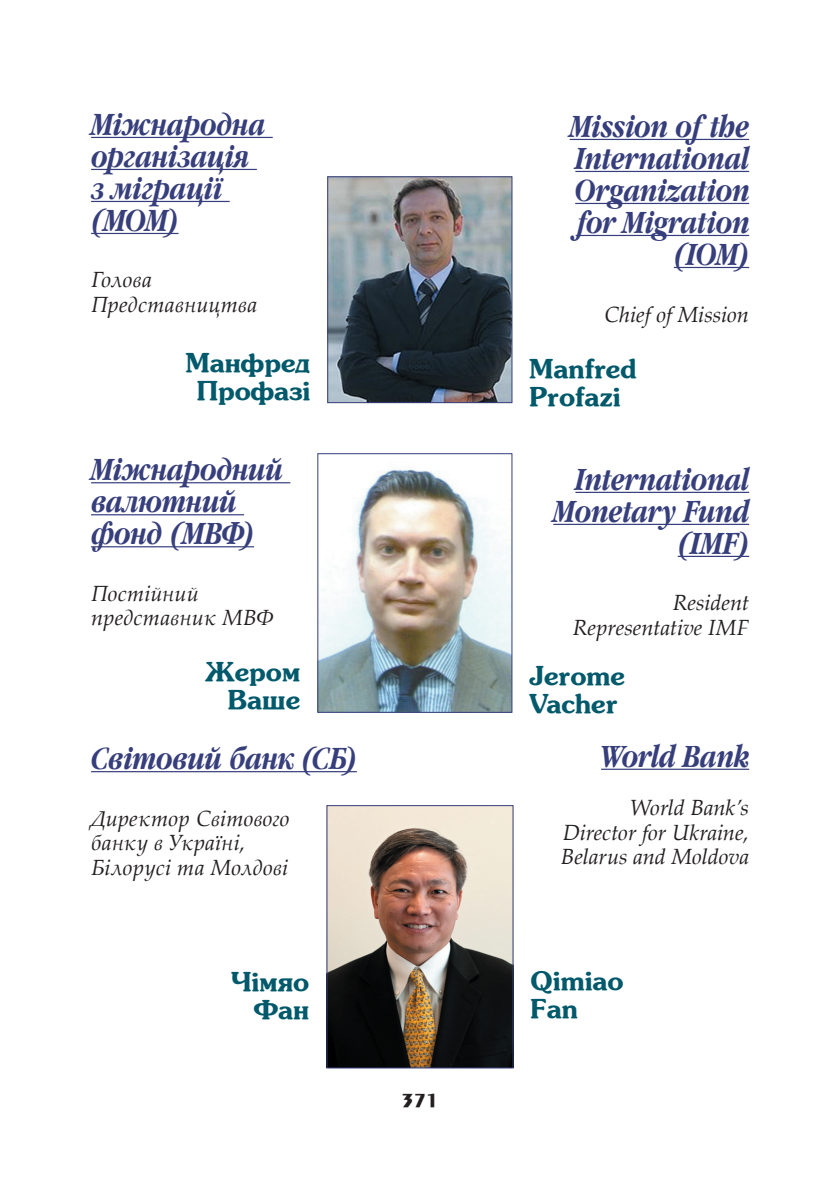
<style>
.page{position:relative;width:840px;height:1191px;background:#fff}
.page>*{position:absolute;margin:0;border:0;box-sizing:border-box;transform-origin:0 0}
.t1{font:italic 700 30px/32px "Garamond Narrow C";color:#363e7c;text-align:right}
.t2{font:700 26px/28px "AG Presquire";color:#01596b}
.t3{font:italic 22px/24.4px "Palatino Linotype";color:#231f20}
.t4{font:700 20px "Pengvin";color:#231f20}
</style>
<div class="page">
<hr style="left:569px;top:139px;width:179px;height:1px;background:#363e7c">
<hr style="left:575px;top:171px;width:173px;height:1px;background:#363e7c">
<hr style="left:575px;top:203px;width:173px;height:1px;background:#363e7c">
<hr style="left:575px;top:235px;width:173px;height:1px;background:#363e7c">
<hr style="left:673px;top:267px;width:75px;height:1px;background:#363e7c">
<hr style="left:575px;top:492px;width:173px;height:1px;background:#363e7c">
<hr style="left:553px;top:524px;width:195px;height:1px;background:#363e7c">
<hr style="left:677px;top:556px;width:71px;height:1px;background:#363e7c">
<hr style="left:600px;top:768px;width:148px;height:2px;background:#363e7c">
<hr style="left:91px;top:137px;width:181px;height:1px;background:#363e7c">
<hr style="left:91px;top:169px;width:166px;height:1px;background:#363e7c">
<hr style="left:91px;top:201px;width:138px;height:1px;background:#363e7c">
<hr style="left:91px;top:233px;width:87px;height:1px;background:#363e7c">
<hr style="left:91px;top:482px;width:199px;height:1px;background:#363e7c">
<hr style="left:91px;top:514px;width:153px;height:1px;background:#363e7c">
<hr style="left:91px;top:546px;width:163px;height:1px;background:#363e7c">
<hr style="left:91px;top:771px;width:265px;height:1px;background:#363e7c">
<img style="left:329px;top:178px;width:181px;height:223px">
<div style="left:327px;top:176px;width:185px;height:227px;border:1px solid #363e7c"></div>
<img style="left:328px;top:807px;width:183px;height:259px">
<div style="left:326px;top:805px;width:187px;height:263px;border:1px solid #363e7c"></div>
<img style="left:319px;top:469px;width:191px;height:242px">
<div style="left:317px;top:453px;width:195px;height:260px;border:1px solid #363e7c"></div>
<h1 class="t1" style="left:91px;top:111px;width:175px;text-align:left">Міжнародна організація з міграції (МОМ)</h1>
<p class="t3" style="left:91px;top:267px;width:167px">Голова<br>Представництва</p>
<p class="t2" style="left:186px;top:348px;width:126px;text-align:center">Манфред<br>Профазі</p>
<h1 class="t1" style="left:91px;top:456px;width:193px;text-align:left">Міжнародний валютний фонд (МВФ)</h1>
<p class="t3" style="left:91px;top:580px;width:184px">Постійний представник МВФ</p>
<p class="t2" style="left:205px;top:657px;width:97px;text-align:right">Жером<br>Ваше</p>
<h1 class="t1" style="left:91px;top:745px;width:267px">Світовий банк (СБ)</h1>
<p class="t3" style="left:91px;top:805px;width:200px">Директор Світового банку в Україні,<br>Білорусі та Молдові</p>
<p class="t2" style="left:231px;top:967px;width:80px;text-align:right">Чімяо<br>Фан</p>
<p class="t4" style="left:401px;top:1091px;width:38px">371</p>
<h1 class="t1" style="left:569px;top:113px;width:181px">Mission of the<br>International<br>Organization for Migration (IOM)</h1>
<p class="t3" style="left:604px;top:301px;width:146px">Chief of Mission</p>
<p class="t2" style="left:529px;top:354px;width:109px">Manfred<br>Profazi</p>
<h1 class="t1" style="left:553px;top:466px;width:197px">International<br>Monetary Fund (IMF)</h1>
<p class="t3" style="left:572px;top:590px;width:178px;text-align:right">Resident<br>Representative IMF</p>
<p class="t2" style="left:529px;top:661px;width:97px">Jerome<br>Vacher</p>
<h1 class="t1" style="left:600px;top:742px;width:149px">World Bank</h1>
<p class="t3" style="left:560px;top:794px;width:190px;text-align:justify;text-indent:69px">World Bank’s Director for Ukraine, Belarus and Moldova</p>
<p class="t2" style="left:530px;top:966px;width:95px">Qimiao<br>Fan</p>
</div>
